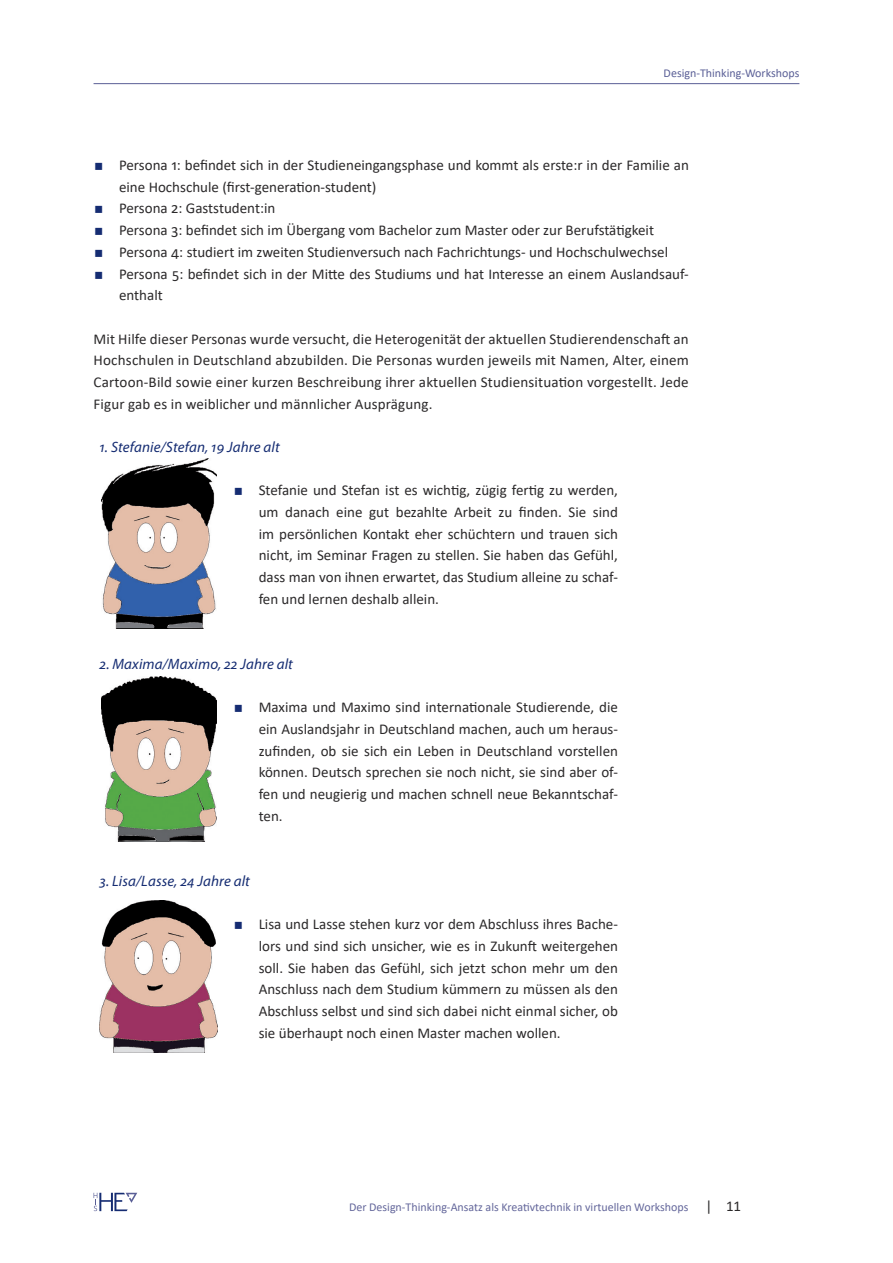
<style>
.page{position:relative;width:893px;height:1263px;background:#fff}
.page>*{position:absolute;margin:0;border:0;box-sizing:border-box;transform-origin:0 0}
.Fließtext_1_ohne_Ein{font:15px/21.8px "Calibri";color:#2b292a;text-align:justify}
.Fließtext_1_ohne_Ein-2{font:italic 15px "Myriad Pro";letter-spacing:.01em;color:#152c72}
.t1{font:12px "Calibri";color:#64679b}
.t2{font:12px "Calibri";color:#5a5f96}
.s1{font-size:30px;color:#152c72}
.s2{font-size:15px;color:#2b292a}
</style>
<div class="page">
<hr style="left:94px;top:83px;width:705px;height:1px;background:#5a5f96">
<svg style="left:94px;top:1193px;width:43px;height:18px"></svg>
<img style="left:102px;top:458px;width:115px;height:170px">
<img style="left:101px;top:676px;width:115px;height:165px">
<img style="left:100px;top:901px;width:117px;height:151px">
<p class="t2" style="left:664px;top:65px;width:137px">Design-Thinking-Workshops</p>
<p class="Fließtext_1_ohne_Ein" style="left:119px;top:154px;width:571px;text-indent:-26px"><span class="s1">▪</span> Persona 1: befindet sich in der Studieneingangsphase und kommt als erste:r in der Familie an eine Hochschule (first-generation-student)</p>
<p class="Fließtext_1_ohne_Ein" style="left:94px;top:197px;width:183px"><span class="s1">▪</span> Persona 2: Gaststudent:in</p>
<p class="Fließtext_1_ohne_Ein" style="left:94px;top:219px;width:562px"><span class="s1">▪</span> Persona 3: befindet sich im Übergang vom Bachelor zum Master oder zur Berufstätigkeit</p>
<p class="Fließtext_1_ohne_Ein" style="left:94px;top:241px;width:576px"><span class="s1">▪</span> Persona 4: studiert im zweiten Studienversuch nach Fachrichtungs- und Hochschulwechsel</p>
<p class="Fließtext_1_ohne_Ein" style="left:119px;top:262px;width:571px;text-indent:-26px"><span class="s1">▪</span> Persona 5: befindet sich in der Mitte des Studiums und hat Interesse an einem Auslandsauf&shy;enthalt</p>
<p class="Fließtext_1_ohne_Ein" style="left:94px;top:327px;width:597px">Mit Hilfe dieser Personas wurde versucht, die Heterogenität der aktuellen Studierendenschaft an Hochschulen in Deutschland abzubilden. Die Personas wurden jeweils mit Namen, Alter, einem Cartoon-Bild sowie einer kurzen Beschreibung ihrer aktuellen Studiensituation vorgestellt. Jede Figur gab es in weiblicher und männlicher Ausprägung.</p>
<p class="Fließtext_1_ohne_Ein-2" style="left:100px;top:438px;width:182px">1. Stefanie/Stefan, 19 Jahre alt</p>
<p class="Fließtext_1_ohne_Ein" style="left:259px;top:479px;width:361px;text-indent:-26px"><span class="s1">▪</span> Stefanie und Stefan ist es wichtig, zügig fertig zu werden, um danach eine gut bezahlte Arbeit zu finden. Sie sind im persönlichen Kontakt eher schüchtern und trauen sich nicht, im Seminar Fragen zu stellen. Sie haben das Gefühl, dass man von ihnen erwartet, das Studium alleine zu schaf&shy;fen und lernen deshalb allein.</p>
<p class="Fließtext_1_ohne_Ein-2" style="left:100px;top:655px;width:195px">2. Maxima/Maximo, 22 Jahre alt</p>
<p class="Fließtext_1_ohne_Ein" style="left:259px;top:696px;width:361px;text-indent:-26px"><span class="s1">▪</span> Maxima und Maximo sind internationale Studierende, die ein Auslandsjahr in Deutschland machen, auch um heraus&shy;zufinden, ob sie sich ein Leben in Deutschland vorstellen können. Deutsch sprechen sie noch nicht, sie sind aber of&shy;fen und neugierig und machen schnell neue Bekanntschaf&shy;ten.</p>
<p class="Fließtext_1_ohne_Ein-2" style="left:100px;top:871px;width:152px">3. Lisa/Lasse, 24 Jahre alt</p>
<p class="Fließtext_1_ohne_Ein" style="left:259px;top:913px;width:361px;text-indent:-26px"><span class="s1">▪</span> Lisa und Lasse stehen kurz vor dem Abschluss ihres Bache&shy;lors und sind sich unsicher, wie es in Zukunft weitergehen soll. Sie haben das Gefühl, sich jetzt schon mehr um den Anschluss nach dem Studium kümmern zu müssen als den Abschluss selbst und sind sich dabei nicht einmal sicher, ob sie überhaupt noch einen Master machen wollen.</p>
<p class="t1" style="left:349px;top:1199px;width:394px">Der Design-Thinking-Ansatz als Kreativtechnik in virtuellen Workshops <span class="s2">| 11</span></p>
</div>
